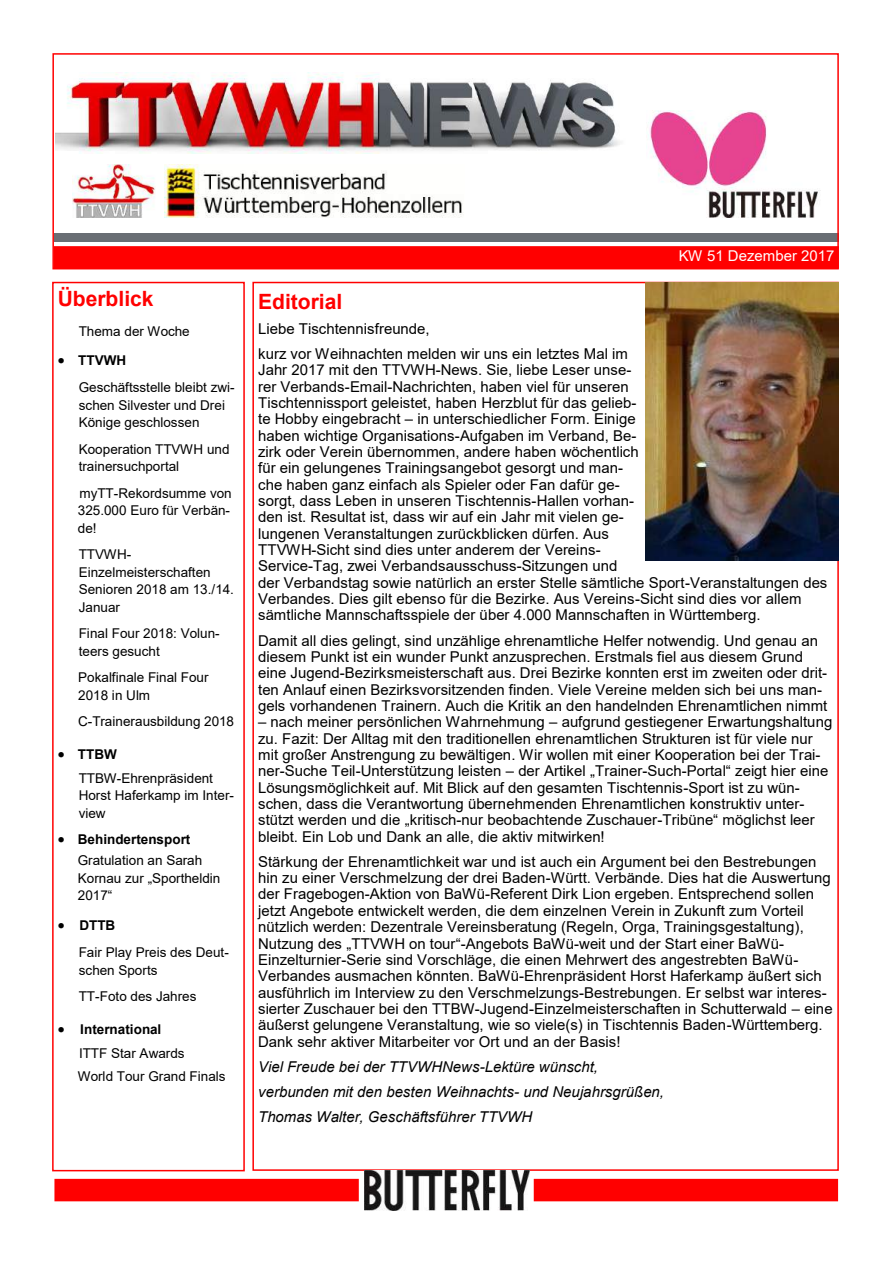
<style>
.page{position:relative;width:893px;height:1263px;background:#fff}
.page>*{position:absolute;margin:0;border:0;box-sizing:border-box;transform-origin:0 0}
.t1{font:700 21px "Arial";color:#f00}
.t2{font:15px/16.4px "Arial";color:#000}
.t3{font:italic 15px/25.3px "Arial";color:#000}
.t4{font:15px "Arial";color:#fff}
.t5{font:13.5px/17.4px "Arial";letter-spacing:.005em;color:#000}
.s1{font-weight:700}
</style>
<div class="page">
<div style="left:54px;top:246px;width:785px;height:23px;background:#f00"></div>
<div style="left:54px;top:233px;width:785px;height:8px;background:#696e74"></div>
<img style="left:365px;top:1170px;width:164px;height:40px">
<div style="left:54px;top:1179px;width:305px;height:22px;background:#f00"></div>
<div style="left:534px;top:1179px;width:304px;height:22px;background:#f00"></div>
<img style="left:73px;top:164px;width:82px;height:54px">
<img style="left:165px;top:165px;width:298px;height:53px">
<img style="left:648px;top:110px;width:173px;height:108px">
<img style="left:55px;top:73px;width:565px;height:81px">
<div style="left:52px;top:53px;width:787px;height:216px;border:2px solid #f00"></div>
<div style="left:52px;top:282px;width:193px;height:889px;border:2px solid #f00"></div>
<img style="left:646px;top:282px;width:193px;height:278px">
<h1 class="t1" style="left:58px;top:287px;width:97px">Überblick</h1>
<p class="t5" style="left:79px;top:322px;width:113px">Thema der Woche</p>
<p class="t5" style="left:79px;top:347px;width:157px;line-height:27.2px;text-indent:-21px">• <span class="s1">TTVWH<br></span>Geschäftsstelle bleibt zwi-</p>
<p class="t5" style="left:79px;top:396px;width:148px">schen Silvester und Drei<br>Könige geschlossen</p>
<p class="t5" style="left:79px;top:440px;width:152px">Kooperation TTVWH und trainersuchportal</p>
<p class="t5" style="left:78px;top:484px;width:155px">myTT-Rekordsumme von<br>325.000 Euro für Verbän&shy;de!</p>
<p class="t5" style="left:79px;top:546px;width:157px">TTVWH-<br>Einzelmeisterschaften<br>Senioren 2018 am 13./14.<br>Januar</p>
<p class="t5" style="left:79px;top:624px;width:143px">Final Four 2018: Volun&shy;teers gesucht</p>
<p class="t5" style="left:78px;top:669px;width:132px">Pokalfinale Final Four<br>2018 in Ulm</p>
<p class="t5" style="left:78px;top:713px;width:158px">C-Trainerausbildung 2018</p>
<p class="t5" style="left:79px;top:742px;width:136px;line-height:24.2px;text-indent:-21px">• <span class="s1">TTBW<br></span>TTBW-Ehrenpräsident</p>
<p class="t5" style="left:79px;top:787px;width:157px">Horst Haferkamp im Inter&shy;view</p>
<p class="t5" style="left:78px;top:829px;width:126px;line-height:21px;text-indent:-20px">• <span class="s1">Behindertensport<br></span>Gratulation an Sarah</p>
<p class="t5" style="left:78px;top:869px;width:144px">Kornau zur „Sportheldin<br>2017“</p>
<p class="t5" style="left:79px;top:912px;width:152px;line-height:27.2px;text-indent:-21px">• <span class="s1">DTTB<br></span>Fair Play Preis des Deut-</p>
<p class="t5" style="left:79px;top:957px;width:119px;line-height:26.4px">schen Sports<br>TT-Foto des Jahres</p>
<p class="t5" style="left:78px;top:1017px;width:149px;line-height:23.9px;text-indent:-20px">• <span class="s1">International<br></span>ITTF Star Awards<br>World Tour Grand Finals</p>
<p class="t4" style="left:679px;top:248px;width:157px">KW 51 Dezember 2017</p>
<h1 class="t1" style="left:258px;top:290px;width:86px">Editorial</h1>
<p class="t2" style="left:258px;top:316px;width:371px;line-height:25.3px">Liebe Tischtennisfreunde,<br>kurz vor Weihnachten melden wir uns ein letztes Mal im</p>
<p class="t2" style="left:258px;top:362px;width:571px">Jahr 2017 mit den TTVWH-News. Sie, liebe Leser unse-<br>rer Verbands-Email-Nachrichten, haben viel für unseren<br>Tischtennissport geleistet, haben Herzblut für das gelieb-<br>te Hobby eingebracht – in unterschiedlicher Form. Einige<br>haben wichtige Organisations-Aufgaben im Verband, Be-<br>zirk oder Verein übernommen, andere haben wöchentlich<br>für ein gelungenes Trainingsangebot gesorgt und man-<br>che haben ganz einfach als Spieler oder Fan dafür ge-<br>sorgt, dass Leben in unseren Tischtennis-Hallen vorhan-<br>den ist. Resultat ist, dass wir auf ein Jahr mit vielen ge-<br>lungenen Veranstaltungen zurückblicken dürfen. Aus<br>TTVWH-Sicht sind dies unter anderem der Vereins-<br>Service-Tag, zwei Verbandsausschuss-Sitzungen und<br>der Verbandstag sowie natürlich an erster Stelle sämtliche Sport-Veranstaltungen des Verbandes. Dies gilt ebenso für die Bezirke. Aus Vereins-Sicht sind dies vor allem sämtliche Mannschaftsspiele der über 4.000 Mannschaften in Württemberg.</p>
<p class="t2" style="left:258px;top:632px;width:571px">Damit all dies gelingt, sind unzählige ehrenamtliche Helfer notwendig. Und genau an diesem Punkt ist ein wunder Punkt anzusprechen. Erstmals fiel aus diesem Grund eine Jugend-Bezirksmeisterschaft aus. Drei Bezirke konnten erst im zweiten oder drit&shy;ten Anlauf einen Bezirksvorsitzenden finden. Viele Vereine melden sich bei uns man&shy;gels vorhandenen Trainern. Auch die Kritik an den handelnden Ehrenamtlichen nimmt</p>
<p class="t2" style="left:258px;top:714px;width:576px">– nach meiner persönlichen Wahrnehmung – aufgrund gestiegener Erwartungshaltung zu. Fazit: Der Alltag mit den traditionellen ehrenamtlichen Strukturen ist für viele nur mit großer Anstrengung zu bewältigen. Wir wollen mit einer Kooperation bei der Trai&shy;ner-Suche Teil-Unterstützung leisten – der Artikel „Trainer-Such-Portal“ zeigt hier eine Lösungsmöglichkeit auf. Mit Blick auf den gesamten Tischtennis-Sport ist zu wün&shy;schen, dass die Verantwortung übernehmenden Ehrenamtlichen konstruktiv unter&shy;stützt werden und die „kritisch-nur beobachtende Zuschauer-Tribüne“ möglichst leer bleibt. Ein Lob und Dank an alle, die aktiv mitwirken!</p>
<p class="t2" style="left:258px;top:853px;width:576px">Stärkung der Ehrenamtlichkeit war und ist auch ein Argument bei den Bestrebungen hin zu einer Verschmelzung der drei Baden-Württ. Verbände. Dies hat die Auswertung der Fragebogen-Aktion von BaWü-Referent Dirk Lion ergeben. Entsprechend sollen jetzt Angebote entwickelt werden, die dem einzelnen Verein in Zukunft zum Vorteil nützlich werden: Dezentrale Vereinsberatung (Regeln, Orga, Trainingsgestaltung), Nutzung des „TTVWH on tour“-Angebots BaWü-weit und der Start einer BaWü-Einzelturnier-Serie sind Vorschläge, die einen Mehrwert des angestrebten BaWü-Verbandes ausmachen könnten. BaWü-Ehrenpräsident Horst Haferkamp äußert sich ausführlich im Interview zu den Verschmelzungs-Bestrebungen. Er selbst war interes&shy;sierter Zuschauer bei den TTBW-Jugend-Einzelmeisterschaften in Schutterwald – eine äußerst gelungene Veranstaltung, wie so viele(s) in Tischtennis Baden-Württemberg.<br>Dank sehr aktiver Mitarbeiter vor Ort und an der Basis!</p>
<p class="t3" style="left:258px;top:1054px;width:407px">Viel Freude bei der TTVWHNews-Lektüre wünscht, verbunden mit den besten Weihnachts- und Neujahrsgrüßen,<br>Thomas Walter, Geschäftsführer TTVWH</p>
</div>
